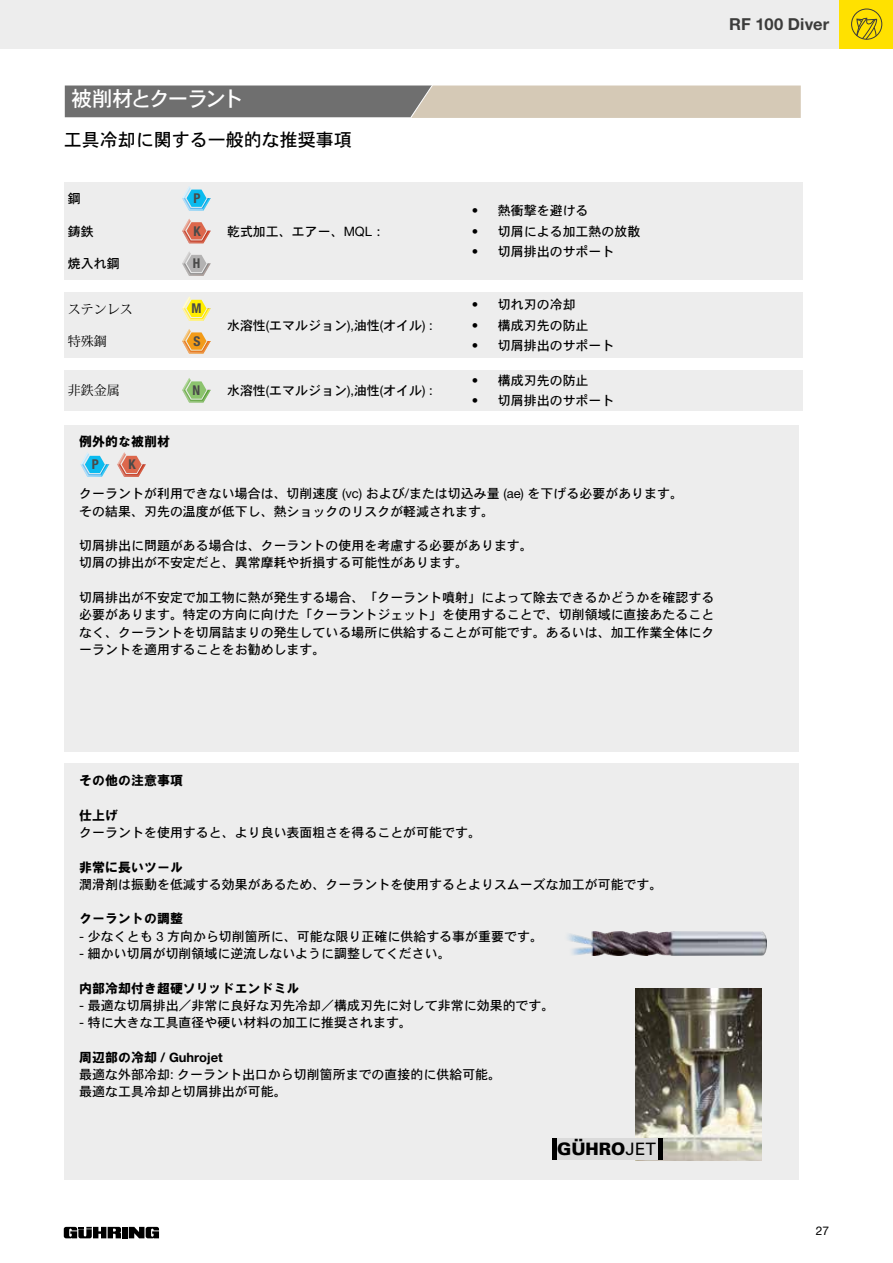
<style>
.page{position:relative;width:893px;height:1263px;background:#fff}
.page>*{position:absolute;margin:0;border:0;box-sizing:border-box;transform-origin:0 0}
.t1{font:21.15px "Osaka";letter-spacing:-.125em;color:#fff}
.t2{font:18px "Osaka";color:#000}
.t3{font:900 17.1px "Univers LT";color:#000}
.t4{font:700 16.5px "Helvetica Neue LTW1 G";letter-spacing:.01em;color:#3c3c3b}
.t5{font:700 condensed 13.5px "Helvetica Neue LTW1 G";color:#4a4a49}
.t6{font:12.9px/17.2px "Osaka";color:#000}
.t7{font:12.9px "HGS Soei Kakugothic UB";color:#000}
.t8{font:700 12.9px "Helvetica Neue LTW1 G";color:#000}
.t9{font:12.9px "Koz Min Pr 6 N";color:#000}
.t10{font:12px "Helvetica Neue LTW1 G";color:#000}
.s1{font-family:"Helvetica Neue LTW1 G"}
.s2{font-family:"HGS Soei Kakugothic UB";font-weight:400}
.s3{font-weight:400}
</style>
<div class="page">
<svg style="left:65px;top:85px;width:736px;height:33px;background:#a6a096"></svg>
<div style="left:64px;top:370px;width:739px;height:41px;background:#ededed"></div>
<svg style="left:182px;top:378px;width:29px;height:24px"></svg>
<div style="left:64px;top:182px;width:739px;height:98px;background:#ededed"></div>
<svg style="left:182px;top:186px;width:29px;height:25px"></svg>
<svg style="left:182px;top:219px;width:29px;height:24px"></svg>
<svg style="left:182px;top:252px;width:29px;height:24px"></svg>
<div style="left:64px;top:292px;width:739px;height:65px;background:#ededed"></div>
<svg style="left:182px;top:296px;width:29px;height:25px"></svg>
<svg style="left:182px;top:329px;width:29px;height:25px"></svg>
<div style="left:64px;top:764px;width:734px;height:416px;background:#ededed"></div>
<div style="left:64px;top:425px;width:734px;height:326px;background:#ededed"></div>
<svg style="left:81px;top:452px;width:28px;height:25px"></svg>
<svg style="left:117px;top:452px;width:29px;height:25px"></svg>
<img style="left:635px;top:988px;width:127px;height:172px">
<img style="left:567px;top:931px;width:199px;height:25px">
<div style="left:0;top:0;width:893px;height:48px;background:#ededed"></div>
<div style="left:840px;top:0;width:53px;height:48px;background:#ffe100"></div>
<div style="left:851px;top:9px;width:31px;height:31px;border:1px solid #3c3c3b;border-radius:50%"></div>
<svg style="left:856px;top:17px;width:21px;height:23px"></svg>
<div style="left:122px;top:1227px;width:6px;height:11px;background:#000"></div>
<svg style="left:64px;top:1227px;width:57px;height:11px"></svg>
<svg style="left:129px;top:1227px;width:30px;height:11px"></svg>
<div style="left:557px;top:1138px;width:101px;height:22px;background:#dadada"></div>
<div style="left:552px;top:1138px;width:5px;height:22px;background:#000"></div>
<hr style="left:658px;top:1138px;width:4px;height:22px;background:#000">
<p class="t4" style="left:729px;top:14px;width:101px">RF 100 Diver</p>
<h1 class="t1" style="left:71px;top:85px;width:174px">被削材とクーラント</h1>
<h2 class="t2" style="left:64px;top:128px;width:289px">工具冷却に関する一般的な推奨事項</h2>
<p class="t6" style="left:68px;top:189px;width:14px">鋼</p>
<p class="t5" style="left:193px;top:190px;width:9px">P</p>
<p class="t5" style="left:193px;top:223px;width:9px">K</p>
<p class="t5" style="left:193px;top:256px;width:9px">H</p>
<p class="t5" style="left:192px;top:300px;width:12px">M</p>
<p class="t5" style="left:193px;top:333px;width:9px">S</p>
<p class="t6" style="left:472px;top:202px;width:118px"><span class="s1">•</span> 熱衝撃を避ける</p>
<p class="t6" style="left:472px;top:222px;width:170px"><span class="s1">•</span> 切屑による加工熱の放散</p>
<p class="t6" style="left:472px;top:242px;width:144px"><span class="s1">•</span> 切屑排出のサポート</p>
<p class="t6" style="left:68px;top:222px;width:27px">鋳鉄</p>
<p class="t6" style="left:227px;top:222px;width:159px">乾式加工、エアー、<span class="s1">MQL</span>：</p>
<p class="t6" style="left:68px;top:255px;width:53px">焼入れ鋼</p>
<p class="t9" style="left:68px;top:302px;width:66px">ステンレス</p>
<p class="t6" style="left:227px;top:316px;width:207px">水溶性<span class="s1">(</span>エマルジョン<span class="s1">),</span>油性<span class="s1">(</span>オイル<span class="s1">) :</span></p>
<p class="t6" style="left:472px;top:296px;width:105px"><span class="s1">•</span> 切れ刃の冷却</p>
<p class="t6" style="left:472px;top:316px;width:118px"><span class="s1">•</span> 構成刃先の防止</p>
<p class="t9" style="left:68px;top:334px;width:40px">特殊鋼</p>
<p class="t6" style="left:472px;top:336px;width:144px"><span class="s1">•</span> 切屑排出のサポート</p>
<p class="t9" style="left:68px;top:383px;width:53px">非鉄金属</p>
<p class="t6" style="left:227px;top:381px;width:207px">水溶性<span class="s1">(</span>エマルジョン<span class="s1">),</span>油性<span class="s1">(</span>オイル<span class="s1">) :</span></p>
<p class="t6" style="left:472px;top:371px;width:118px"><span class="s1">•</span> 構成刃先の防止</p>
<p class="t6" style="left:472px;top:391px;width:144px"><span class="s1">•</span> 切屑排出のサポート</p>
<p class="t5" style="left:193px;top:382px;width:9px">N</p>
<p class="t7" style="left:79px;top:435px;width:92px">例外的な被削材</p>
<p class="t6" style="left:79px;top:485px;width:605px">クーラントが利用できない場合は、切削速度 <span class="s1">(vc)</span> および<span class="s1">/</span>または切込み量 <span class="s1">(ae)</span> を下げる必要があります。その結果、刃先の温度が低下し、熱ショックのリスクが軽減されます。</p>
<p class="t6" style="left:79px;top:536px;width:455px">切屑排出に問題がある場合は、クーラントの使用を考慮する必要があります。切屑の排出が不安定だと、異常摩耗や折損する可能性があります。</p>
<p class="t6" style="left:79px;top:588px;width:636px;text-align:justify">切屑排出が不安定で加工物に熱が発生する場合、「クーラント噴射」によって除去できるかどうかを確認する必要があります。特定の方向に向けた「クーラントジェット」を使用することで、切削領域に直接あたることなく、クーラントを切屑詰まりの発生している場所に供給することが可能です。あるいは、加工作業全体にクーラントを適用することをお勧めします。</p>
<p class="t5" style="left:92px;top:456px;width:9px">P</p>
<p class="t5" style="left:128px;top:456px;width:9px">K</p>
<p class="t7" style="left:79px;top:774px;width:105px">その他の注意事項</p>
<p class="t7" style="left:79px;top:809px;width:40px">仕上げ</p>
<p class="t6" style="left:79px;top:823px;width:403px">クーラントを使用すると、より良い表面粗さを得ることが可能です。</p>
<p class="t7" style="left:79px;top:860px;width:105px">非常に長いツール</p>
<p class="t6" style="left:79px;top:875px;width:585px">潤滑剤は振動を低減する効果があるため、クーラントを使用するとよりスムーズな加工が可能です。</p>
<p class="t7" style="left:79px;top:912px;width:105px">クーラントの調整</p>
<p class="t6" style="left:79px;top:927px;width:465px"><span class="s1">-</span> 少なくとも <span class="s1">3</span> 方向から切削箇所に、可能な限り正確に供給する事が重要です。</p>
<p class="t6" style="left:79px;top:944px;width:373px"><span class="s1">-</span> 細かい切屑が切削領域に逆流しないように調整してください。</p>
<p class="t7" style="left:79px;top:981px;width:222px">内部冷却付き超硬ソリッドエンドミル</p>
<p class="t6" style="left:79px;top:996px;width:477px"><span class="s1">-</span> 最適な切屑排出／非常に良好な刃先冷却／構成刃先に対して非常に効果的です。</p>
<p class="t6" style="left:79px;top:1013px;width:334px"><span class="s1">-</span> 特に大きな工具直径や硬い材料の加工に推奨されます。</p>
<p class="t8" style="left:79px;top:1049px;width:145px"><span class="s2">周辺部の冷却</span> / Guhrojet</p>
<p class="t6" style="left:79px;top:1065px;width:423px">最適な外部冷却<span class="s1">:</span> クーラント出口から切削箇所までの直接的に供給可能。最適な工具冷却と切屑排出が可能。</p>
<h3 class="t3" style="left:557px;top:1138px;width:100px">GÜHRO<span class="s3">JET</span></h3>
<p class="t10" style="left:816px;top:1224px;width:15px">27</p>
</div>
